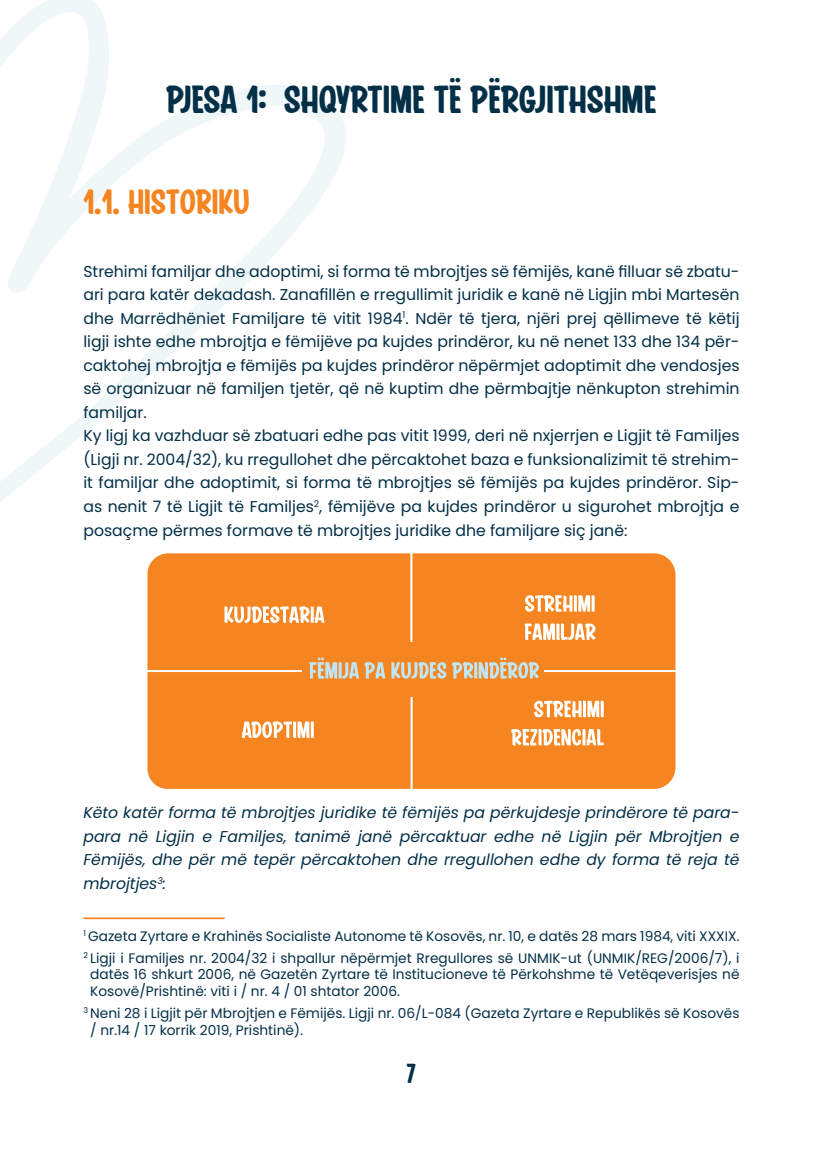
<style>
.page{position:relative;width:823px;height:1168px;background:#fff}
.page>*{position:absolute;margin:0;border:0;box-sizing:border-box;transform-origin:0 0}
.t1{font:500 39.2px "Brusch Casual";color:#032f47}
.t2{font:500 35.4px "Brusch Casual";color:#f58520}
.t3{font:500 27.4px "Brusch Casual";color:#032f47}
.t4{font:15.6px/23.6px "Poppins";color:#032f47}
.t5{font:italic 15.6px/23.6px "Poppins";color:#032f47;text-align:justify}
.t6{font:13.8px/16.4px "Poppins";color:#032f47}
</style>
<div class="page">
<svg style="left:0;top:0;width:346px;height:920px"></svg>
<hr style="left:83px;top:917px;width:141px;height:2px;background:#f58520">
<svg style="left:145px;top:550px;width:531px;height:242px;background:#f49035"></svg>
<h1 class="t1" style="left:166px;top:78px;width:491px">PJESA 1: SHQYRTIME TË PËRGJITHSHME</h1>
<h2 class="t2" style="left:83px;top:182px;width:168px">1.1. HISTORIKU</h2>
<p class="t4" style="left:83px;top:259px;width:657px">Strehimi familjar dhe adoptimi, si forma të mbrojtjes së fëmijës, kanë filluar së zbatu&shy;ari para katër dekadash. Zanafillën e rregullimit juridik e kanë në Ligjin mbi Martesën dhe Marrëdhëniet Familjare të vitit 1984<sup>1</sup>. Ndër të tjera, njëri prej qëllimeve të këtij ligji ishte edhe mbrojtja e fëmijëve pa kujdes prindëror, ku në nenet 133 dhe 134 për&shy;caktohej mbrojtja e fëmijës pa kujdes prindëror nëpërmjet adoptimit dhe vendosjes së organizuar në familjen tjetër, që në kuptim dhe përmbajtje nënkupton strehimin familjar.<br>Ky ligj ka vazhduar së zbatuari edhe pas vitit 1999, deri në nxjerrjen e Ligjit të Familjes (Ligji nr. 2004/32), ku rregullohet dhe përcaktohet baza e funksionalizimit të strehim&shy;it familjar dhe adoptimit, si forma të mbrojtjes së fëmijës pa kujdes prindëror. Sip&shy;as nenit 7 të Ligjit të Familjes<sup>2</sup>, fëmijëve pa kujdes prindëror u sigurohet mbrojtja e posaçme përmes formave të mbrojtjes juridike dhe familjare siç janë:</p>
<p class="t5" style="left:83px;top:801px;width:657px">Këto katër forma të mbrojtjes juridike të fëmijës pa përkujdesje prindërore të para&shy;para në Ligjin e Familjes, tanimë janë përcaktuar edhe në Ligjin për Mbrojtjen e Fëmijës, dhe për më tepër përcaktohen dhe rregullohen edhe dy forma të reja të mbrojtjes<sup>3</sup>:</p>
<p class="t6" style="left:83px;top:925px;width:657px;line-height:22.2px"><sup>1</sup> Gazeta Zyrtare e Krahinës Socialiste Autonome të Kosovës, nr. 10, e datës 28 mars 1984, viti XXXIX.<br><sup>2</sup> Ligji i Familjes nr. 2004/32 i shpallur nëpërmjet Rregullores së UNMIK-ut (UNMIK/REG/2006/7), i</p>
<p class="t6" style="left:90px;top:966px;width:650px">datës 16 shkurt 2006, në Gazetën Zyrtare të Institucioneve të Përkohshme të Vetëqeverisjes në<br>Kosovë/Prishtinë: viti i / nr. 4 / 01 shtator 2006.</p>
<p class="t6" style="left:90px;top:1005px;width:650px;text-indent:-7px"><sup>3</sup> Neni 28 i Ligjit për Mbrojtjen e Fëmijës. Ligji nr. 06/L-084 (Gazeta Zyrtare e Republikës së Kosovës / nr.14 / 17 korrik 2019, Prishtinë).</p>
<h3 class="t3" style="left:406px;top:1058px;width:11px">7</h3>
</div>
